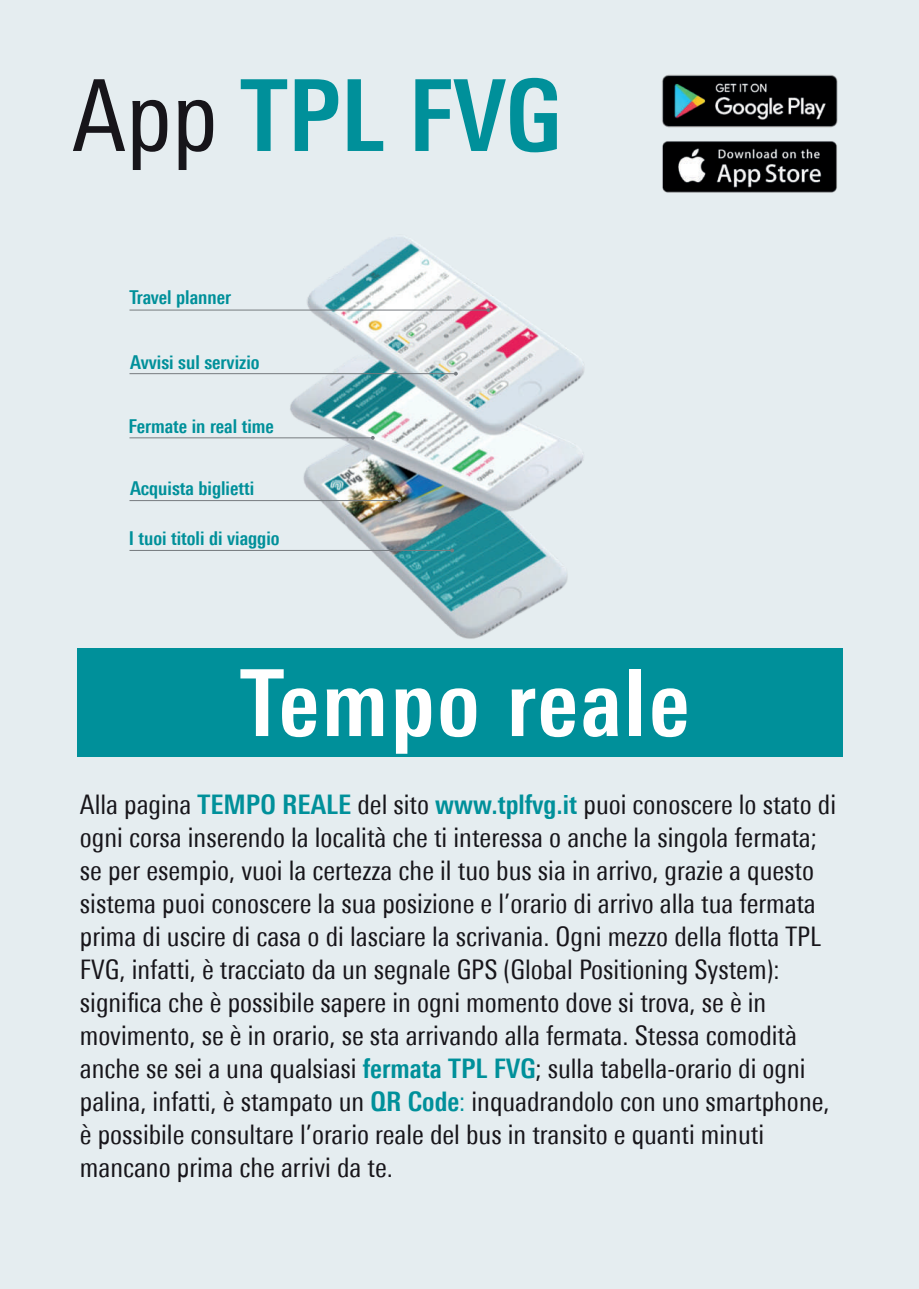
<style>
.page{position:relative;width:919px;height:1289px;background:#fff}
.page>*{position:absolute;margin:0;border:0;box-sizing:border-box;transform-origin:0 0}
.t1{font:700 condensed 99.15px "Univers Next Pro";color:#00909a}
.t2{font:700 condensed 92.4px "Univers Next Pro";letter-spacing:.03em;color:#fff}
.t3{font:condensed 27px/33px "Univers Next Pro";color:#17151a}
.t4{font:700 condensed 19.2px "Univers Next Pro";color:#00909a}
.s1{font-weight:400;color:#17151a}
.s2{font-weight:700;color:#00909a}
.s3{color:#00909a}
</style>
<div class="page">
<div style="left:0;top:0;width:918px;height:1288px;background:#e5edf0"></div>
<img style="left:213px;top:237px;width:371px;height:402px">
<img style="left:662px;top:74px;width:176px;height:119px">
<hr style="left:129px;top:309px;width:359px;height:1px;background:#767b7f">
<svg style="left:486px;top:308px;width:4px;height:4px"></svg>
<hr style="left:129px;top:373px;width:327px;height:1px;background:#767b7f">
<hr style="left:129px;top:437px;width:244px;height:1px;background:#767b7f">
<hr style="left:129px;top:500px;width:270px;height:1px;background:#767b7f">
<svg style="left:397px;top:498px;width:4px;height:4px"></svg>
<hr style="left:129px;top:550px;width:323px;height:1px;background:#767b7f">
<svg style="left:450px;top:548px;width:4px;height:4px"></svg>
<div style="left:77px;top:648px;width:765px;height:109px;background:#00909a"></div>
<h1 class="t1" style="left:72px;top:57px;width:491px"><span class="s1">App</span> TPL FVG</h1>
<p class="t4" style="left:129px;top:286px;width:103px">Travel planner</p>
<p class="t4" style="left:130px;top:351px;width:131px">Avvisi sul servizio</p>
<p class="t4" style="left:128px;top:414px;width:147px">Fermate in real time</p>
<p class="t4" style="left:130px;top:477px;width:126px">Acquista biglietti</p>
<p class="t4" style="left:129px;top:526px;width:152px">I tuoi titoli di viaggio</p>
<h2 class="t2" style="left:240px;top:648px;width:451px">Tempo reale</h2>
<p class="t3" style="left:80px;top:787px;width:757px">Alla pagina <span class="s2">TEMPO REALE</span> del sito <span class="s2">www.tplfvg.it</span> puoi conoscere lo stato di ogni corsa inserendo la località che ti interessa o anche la singola fermata; se per esempio, vuoi la certezza che il tuo bus sia in arrivo, grazie a questo sistema puoi conoscere la sua posizione e l’orario di arrivo alla tua fermata prima di uscire di casa o di lasciare la scrivania. Ogni mezzo della flotta TPL FVG, infatti, è tracciato da un segnale GPS (Global Positioning System): significa che è possibile sapere in ogni momento dove si trova, se è in movimento, se è in orario, se sta arrivando alla fermata. Stessa comodità anche se sei a una qualsiasi <span class="s2">fermata TPL FVG</span>; sulla tabella-orario di ogni palina, infatti, è stampato un <span class="s2">QR Code</span><span class="s3">:</span> inquadrandolo con uno smartphone, è possibile consultare l’orario reale del bus in transito e quanti minuti mancano prima che arrivi da te.</p>
</div>
